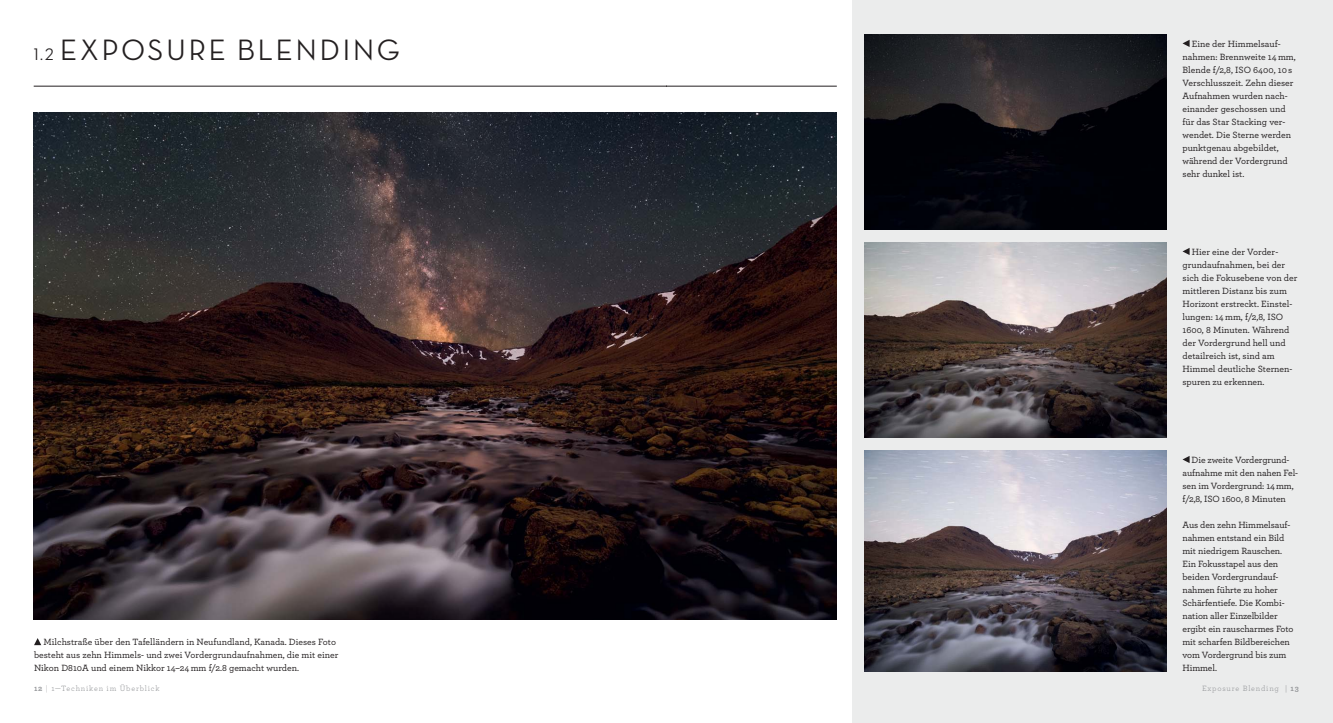
<style>
.page{position:relative;width:1333px;height:723px;background:#fff}
.page>*{position:absolute;margin:0;border:0;box-sizing:border-box;transform-origin:0 0}
.t1{font:30px "Neutra Disp Medium Alt";letter-spacing:.1em;color:#231f20}
.t2{font:500 9.5px/13px "Archer Pro";letter-spacing:-.01em;color:#231f20}
.t3{font:8px "Archer";letter-spacing:.1em;color:#939598}
.s1{font-size:17px}
.s2{font-weight:700}
.s3{font-weight:300}
</style>
<div class="page">
<div style="left:852px;top:0;width:480px;height:723px;background:#ebecec"></div>
<img style="left:34px;top:112px;width:802px;height:507px">
<img style="left:864px;top:242px;width:302px;height:195px">
<img style="left:864px;top:34px;width:302px;height:195px">
<img style="left:864px;top:450px;width:302px;height:221px">
<svg style="left:34px;top:638px;width:7px;height:7px"></svg>
<hr style="left:34px;top:86px;width:632px;height:1px;background:#231f20">
<svg style="left:1182px;top:248px;width:7px;height:7px"></svg>
<svg style="left:1182px;top:40px;width:7px;height:7px"></svg>
<svg style="left:1182px;top:456px;width:7px;height:7px"></svg>
<hr style="left:666px;top:86px;width:170px;height:1px;background:#231f20">
<h1 class="t1" style="left:34px;top:39px;width:368px"><span class="s1">1.2</span> EXPOSURE BLENDING</h1>
<p class="t2" style="left:34px;top:636px;width:306px;text-indent:9px">Milchstraße über den Tafelländern in Neufundland, Kanada. Dieses Foto besteht aus zehn Himmels- und zwei Vordergrundaufnahmen, die mit einer<br>Nikon D810A und einem Nikkor 14–24-mm f/2.8 gemacht wurden.</p>
<p class="t3" style="left:34px;top:685px;width:127px"><span class="s2">12</span> <span class="s3">|</span> 1—Techniken im Überblick</p>
<p class="t2" style="left:1182px;top:38px;width:115px;text-indent:9px">Eine der Himmelsauf&shy;nahmen: Brennweite 14-mm,<br>Blende f/2,8, ISO 6400, 10-s<br>Verschlusszeit. Zehn dieser<br>Aufnahmen wurden nach&shy;einander geschossen und für das Star Stacking ver&shy;wendet. Die Sterne werden punktgenau abgebildet, während der Vordergrund sehr dunkel ist.</p>
<p class="t2" style="left:1182px;top:246px;width:116px;text-indent:9px">Hier eine der Vorder&shy;grundaufnahmen, bei der sich die Fokusebene von der mittleren Distanz bis zum<br>Horizont erstreckt. Einstel&shy;lungen: 14-mm, f/2,8, ISO<br>1600, 8 Minuten. Während der Vordergrund hell und detailreich ist, sind am<br>Himmel deutliche Sternen&shy;spuren zu erkennen.</p>
<p class="t2" style="left:1182px;top:454px;width:117px;text-indent:9px">Die zweite Vordergrund&shy;aufnahme mit den nahen Fel&shy;sen im Vordergrund: 14-mm, f/2,8, ISO 1600, 8 Minuten</p>
<p class="t2" style="left:1182px;top:519px;width:113px">Aus den zehn Himmelsauf&shy;nahmen entstand ein Bild mit niedrigem Rauschen.<br>Ein Fokusstapel aus den beiden Vordergrundauf&shy;nahmen führte zu hoher<br>Schärfentiefe. Die Kombi&shy;nation aller Einzelbilder ergibt ein rauscharmes Foto mit scharfen Bildbereichen vom Vordergrund bis zum<br>Himmel.</p>
<p class="t3" style="left:1201px;top:685px;width:98px">Exposure Blending | <span class="s2">13</span></p>
</div>
